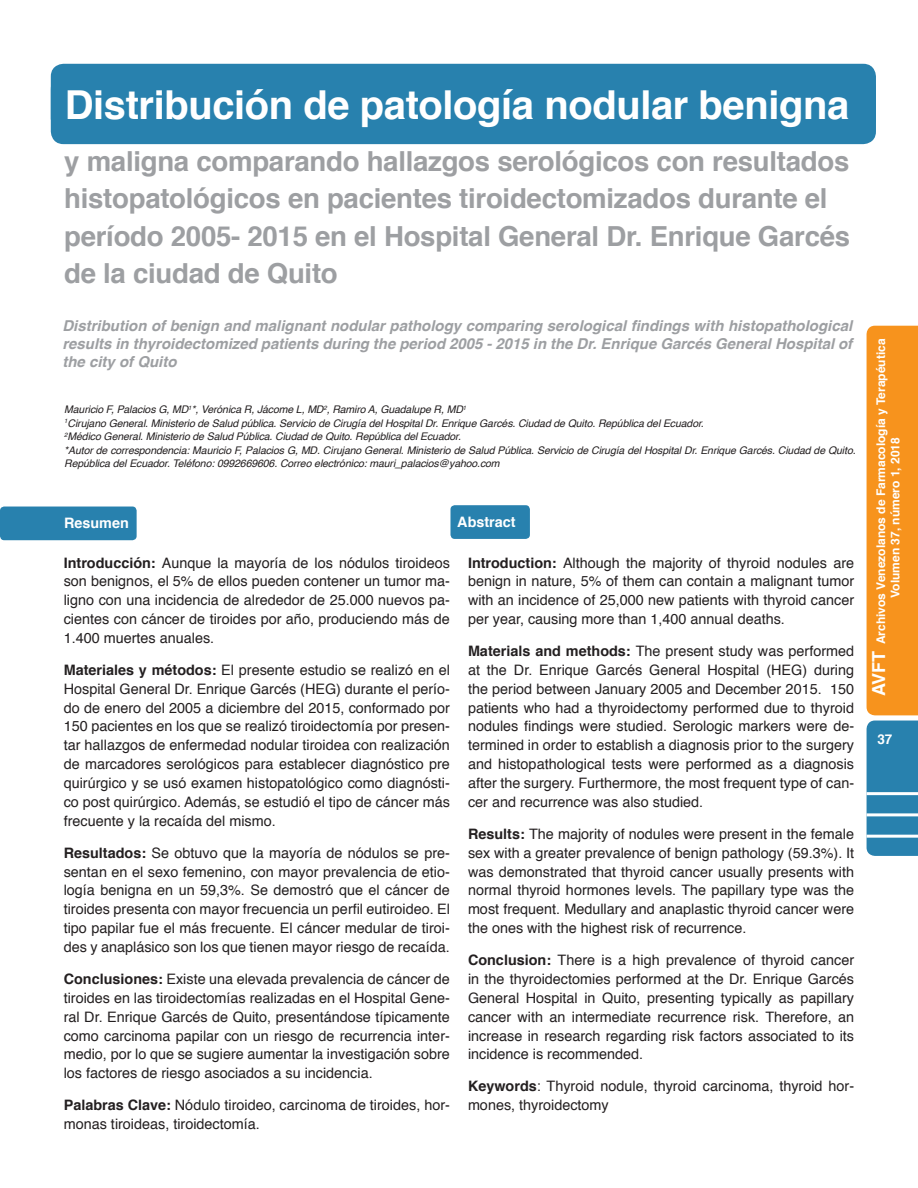
<style>
.page{position:relative;width:918px;height:1188px;background:#fff}
.page>*{position:absolute;margin:0;border:0;box-sizing:border-box;transform-origin:0 0}
.t1{font:700 39.9px "Helvetica";letter-spacing:-.01em;color:#fff}
.t2{font:700 27.6px/37.5px "Helvetica";letter-spacing:-.01em;color:#9d9fa2}
.t3{font:italic 700 15px/18px "Helvetica";color:#9d9fa2;text-align:justify}
.t4{font:14.4px/18.9px "Helvetica";color:#231f20;text-align:justify}
.t5{font:700 14.4px "Helvetica";color:#fff}
.t6{font:700 13.5px "Helvetica";color:#fff}
.t7{font:700 12px/14.4px "Helvetica";color:#fff;text-align:center}
.Párrafo_de_lista{font:italic 10.5px/13.5px "Helvetica";letter-spacing:-.01em;color:#231f20}
.s1{font-weight:700}
.s2{font-size:18px}
</style>
<div class="page">
<div style="left:867px;top:721px;width:51px;height:135px;background:#2881ae"></div>
<div style="left:867px;top:326px;width:51px;height:389px;background:#f7931d"></div>
<hr style="left:867px;top:835px;width:51px;height:3px;background:#fff">
<hr style="left:867px;top:813px;width:51px;height:3px;background:#fff">
<hr style="left:867px;top:792px;width:51px;height:3px;background:#fff">
<div style="left:51px;top:64px;width:825px;height:67px;background:#2881ae;border-radius:13px"></div>
<div style="left:51px;top:77px;width:825px;height:67px;background:#2881ae;border-radius:13px"></div>
<div style="left:0;top:507px;width:137px;height:33px;background:#2881ae;border-radius:4px"></div>
<div style="left:450px;top:505px;width:80px;height:34px;background:#2881ae;border-radius:4px"></div>
<p class="t1" style="left:65px;top:72px;width:786px">Distribución de patología nodular benigna</p>
<p class="t2" style="left:64px;top:142px;width:788px">y maligna comparando hallazgos serológicos con resultados histopatológicos en pacientes tiroidectomizados durante el período 2005- 2015 en el Hospital General Dr. Enrique Garcés de la ciudad de Quito</p>
<p class="t3" style="left:62px;top:317px;width:791px">Distribution of benign and malignant nodular pathology comparing serological findings with histopathological results in thyroidectomized patients during the period 2005 - 2015 in the Dr. Enrique Garcés General Hospital of the city of Quito</p>
<p class="Párrafo_de_lista" style="left:64px;top:403px;width:403px">Mauricio F, Palacios G, MD<sup>1</sup>*, Verónica R, Jácome L, MD<sup>2</sup>, Ramiro A, Guadalupe R, MD<sup>1</sup></p>
<p class="Párrafo_de_lista" style="left:64px;top:417px;width:641px"><sup>1</sup>Cirujano General. Ministerio de Salud pública. Servicio de Cirugía del Hospital Dr. Enrique Garcés. Ciudad de Quito. República del Ecuador.</p>
<p class="Párrafo_de_lista" style="left:64px;top:430px;width:398px"><sup>2</sup>Médico General. Ministerio de Salud Pública. Ciudad de Quito. República del Ecuador.</p>
<p class="Párrafo_de_lista" style="left:64px;top:444px;width:793px">*Autor de correspondencia: Mauricio F, Palacios G, MD. Cirujano General. Ministerio de Salud Pública. Servicio de Cirugía del Hospital Dr. Enrique Garcés. Ciudad de Quito.<br>República del Ecuador. Teléfono: 0992669606. Correo electrónico: mauri_palacios@yahoo.com</p>
<p class="t5" style="left:64px;top:512px;width:66px">Resumen</p>
<p class="t5" style="left:457px;top:510px;width:60px">Abstract</p>
<p class="t4" style="left:64px;top:553px;width:388px"><span class="s1">Introducción:</span> Aunque la mayoría de los nódulos tiroideos son benignos, el 5% de ellos pueden contener un tumor ma&shy;ligno con una incidencia de alrededor de 25.000 nuevos pa&shy;cientes con cáncer de tiroides por año, produciendo más de 1.400 muertes anuales.</p>
<p class="t4" style="left:64px;top:661px;width:388px"><span class="s1">Materiales y métodos:</span> El presente estudio se realizó en el Hospital General Dr. Enrique Garcés (HEG) durante el perío&shy;do de enero del 2005 a diciembre del 2015, conformado por 150 pacientes en los que se realizó tiroidectomía por presen&shy;tar hallazgos de enfermedad nodular tiroidea con realización de marcadores serológicos para establecer diagnóstico pre quirúrgico y se usó examen histopatológico como diagnósti&shy;co post quirúrgico. Además, se estudió el tipo de cáncer más frecuente y la recaída del mismo.</p>
<p class="t4" style="left:64px;top:844px;width:388px"><span class="s1">Resultados:</span> Se obtuvo que la mayoría de nódulos se pre&shy;sentan en el sexo femenino, con mayor prevalencia de etio&shy;logía benigna en un 59,3%. Se demostró que el cáncer de tiroides presenta con mayor frecuencia un perfil eutiroideo. El tipo papilar fue el más frecuente. El cáncer medular de tiroi&shy;des y anaplásico son los que tienen mayor riesgo de recaída.</p>
<p class="t4" style="left:64px;top:970px;width:388px"><span class="s1">Conclusiones:</span> Existe una elevada prevalencia de cáncer de tiroides en las tiroidectomías realizadas en el Hospital Gene&shy;ral Dr. Enrique Garcés de Quito, presentándose típicamente como carcinoma papilar con un riesgo de recurrencia inter&shy;medio, por lo que se sugiere aumentar la investigación sobre los factores de riesgo asociados a su incidencia.</p>
<p class="t4" style="left:64px;top:1096px;width:388px"><span class="s1">Palabras Clave:</span> Nódulo tiroideo, carcinoma de tiroides, hor&shy;monas tiroideas, tiroidectomía.</p>
<p class="t4" style="left:468px;top:553px;width:388px"><span class="s1">Introduction:</span> Although the majority of thyroid nodules are benign in nature, 5% of them can contain a malignant tumor with an incidence of 25,000 new patients with thyroid cancer per year, causing more than 1,400 annual deaths.</p>
<p class="t4" style="left:468px;top:642px;width:388px"><span class="s1">Materials and methods:</span> The present study was performed at the Dr. Enrique Garcés General Hospital (HEG) during the period between January 2005 and December 2015. 150 patients who had a thyroidectomy performed due to thyroid nodules findings were studied. Serologic markers were de&shy;termined in order to establish a diagnosis prior to the surgery and histopathological tests were performed as a diagnosis after the surgery. Furthermore, the most frequent type of can&shy;cer and recurrence was also studied.</p>
<p class="t4" style="left:468px;top:825px;width:388px"><span class="s1">Results:</span> The majority of nodules were present in the female sex with a greater prevalence of benign pathology (59.3%). It was demonstrated that thyroid cancer usually presents with normal thyroid hormones levels. The papillary type was the most frequent. Medullary and anaplastic thyroid cancer were the ones with the highest risk of recurrence.</p>
<p class="t4" style="left:468px;top:951px;width:388px"><span class="s1">Conclusion:</span> There is a high prevalence of thyroid cancer in the thyroidectomies performed at the Dr. Enrique Garcés General Hospital in Quito, presenting typically as papillary cancer with an intermediate recurrence risk. Therefore, an increase in research regarding risk factors associated to its incidence is recommended.</p>
<p class="t4" style="left:468px;top:1077px;width:388px"><span class="s1">Keywords</span>: Thyroid nodule, thyroid carcinoma, thyroid hor&shy;mones, thyroidectomy</p>
<p class="t7" style="left:874px;top:696px;width:359px;rotate:-90deg"><span class="s2">AVFT</span> Archivos Venezolanos de Farmacología y Terapéutica<br>Volumen 37, número 1, 2018</p>
<p class="t6" style="left:877px;top:729px;width:17px">37</p>
</div>
